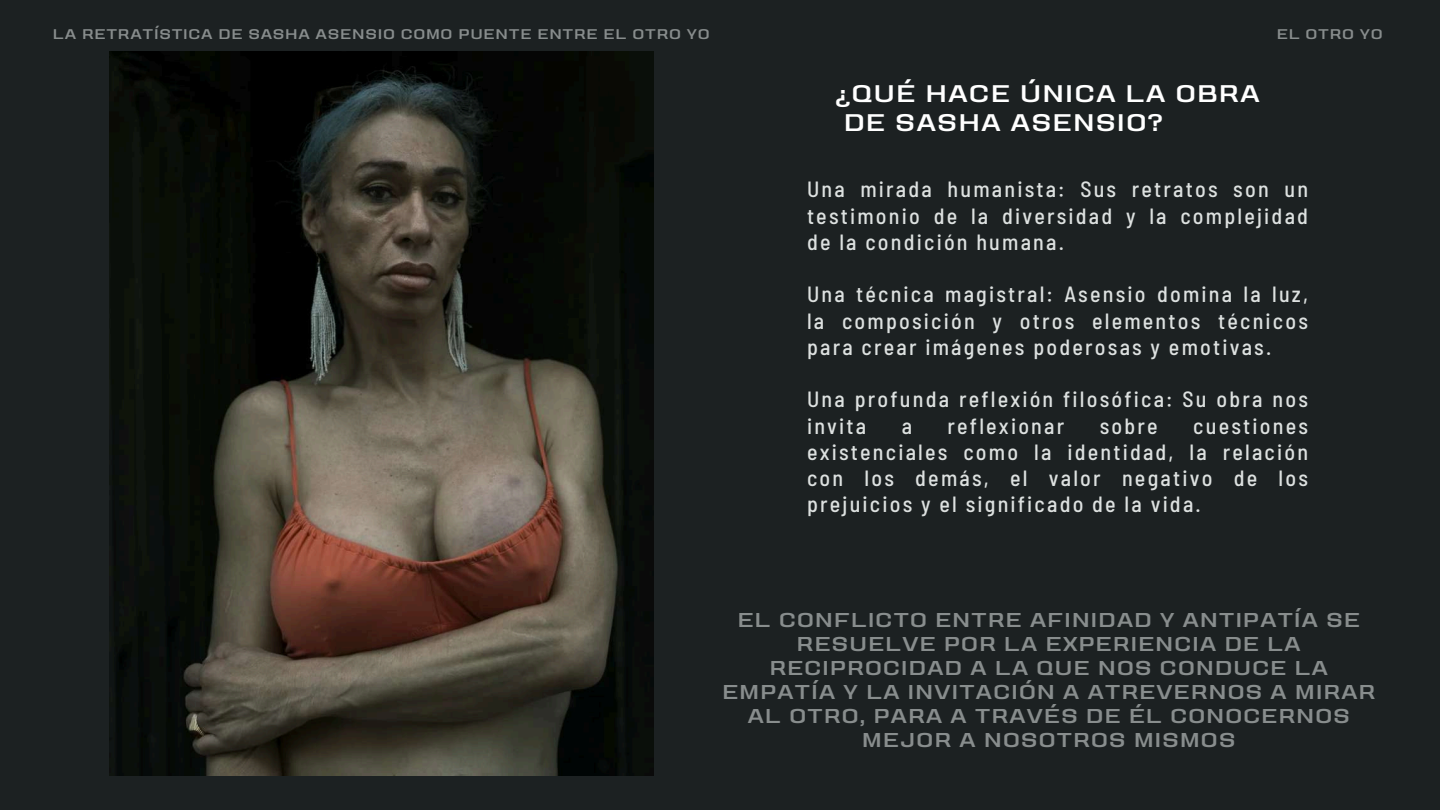
<style>
.page{position:relative;width:1440px;height:810px;background:#1c2122}
.page>*{position:absolute;margin:0;border:0;box-sizing:border-box;transform-origin:0 0}
.t1{font:500 expanded 24px/28.5px "Karnchang";letter-spacing:.1em;color:#fff}
.t2{font:500 semi-condensed 22px/26.2px "Barlow";letter-spacing:.1em;color:#dde1e0;text-align:justify}
.t3{font:500 expanded 20px/24px "Karnchang";letter-spacing:.1em;color:#888d8d;text-align:center}
.t4{font:500 expanded 14px "Karnchang";letter-spacing:.1em;color:#888d8d}
</style>
<div class="page">
<img style="left:109px;top:51px;width:545px;height:725px">
<p class="t4" style="left:53px;top:28px;width:658px">LA RETRATÍSTICA DE SASHA ASENSIO COMO PUENTE ENTRE EL OTRO YO</p>
<p class="t4" style="left:1277px;top:28px;width:107px">EL OTRO YO</p>
<p class="t1" style="left:844px;top:81px;width:416px;text-indent:-9px">¿QUÉ HACE ÚNICA LA OBRA<br>DE SASHA ASENSIO?</p>
<p class="t2" style="left:807px;top:175px;width:503px">Una mirada humanista: Sus retratos son un testimonio de la diversidad y la complejidad de la condición humana.</p>
<p class="t2" style="left:807px;top:280px;width:503px">Una técnica magistral: Asensio domina la luz, la composición y otros elementos técnicos para crear imágenes poderosas y emotivas.</p>
<p class="t2" style="left:807px;top:385px;width:503px">Una profunda reflexión filosófica: Su obra nos invita</p>
<p class="t2" style="left:807px;top:412px;width:503px;text-indent:386px">cuestiones existenciales como la identidad, la relación con los demás, el valor negativo de los prejuicios y el significado de la vida.</p>
<p class="t2" style="left:902px;top:412px;width:12px">a</p>
<p class="t2" style="left:948px;top:412px;width:118px">reflexionar</p>
<p class="t2" style="left:1100px;top:412px;width:60px">sobre</p>
<p class="t3" style="left:723px;top:609px;width:654px">EL CONFLICTO ENTRE AFINIDAD Y ANTIPATÍA SE RESUELVE POR LA EXPERIENCIA DE LA RECIPROCIDAD A LA QUE NOS CONDUCE LA EMPATÍA Y LA INVITACIÓN A ATREVERNOS A MIRAR AL OTRO, PARA A TRAVÉS DE ÉL CONOCERNOS MEJOR A NOSOTROS MISMOS</p>
</div>
